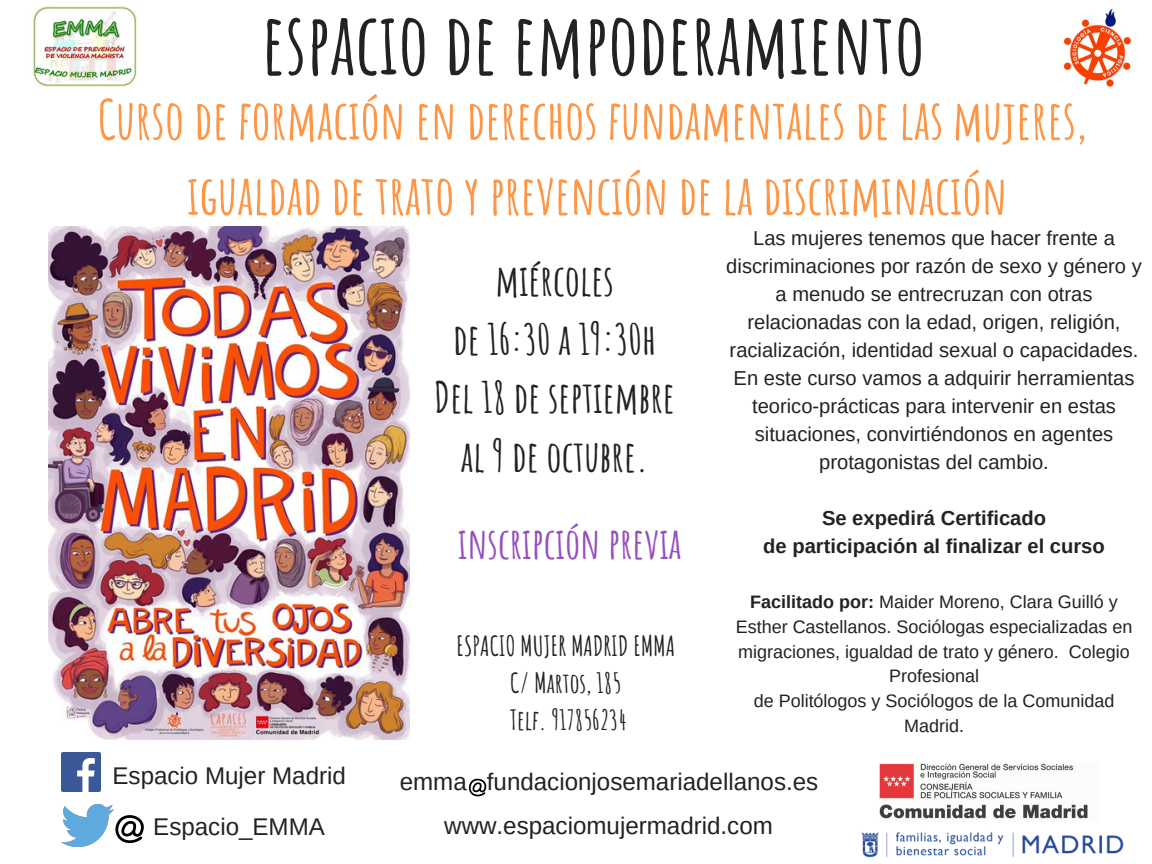
<style>
.page{position:relative;width:1152px;height:864px;background:#fff}
.page>*{position:absolute;margin:0;border:0;box-sizing:border-box;transform-origin:0 0}
.t1{font:700 84.45px "Amatic SC";color:#222}
.t2{font:700 54px/75.3px "Amatic SC";color:#ff9645;text-align:center}
.t3{font:700 42.3px/58.5px "Amatic SC";color:#222;text-align:center}
.t4{font:700 42.3px "Amatic SC";color:#964fbc}
.t5{font:700 27.15px/37.2px "Amatic SC";color:#222;text-align:center}
.t6{font:24.15px "Arimo";color:#222}
.t7{font:20.1px/28px "Arimo";color:#222;text-align:center}
.t8{font:700 20.1px/28px "Arimo";color:#222;text-align:center}
.t9{font:18px/24.8px "Arimo";color:#222;text-align:center}
.s1{font-weight:700}
</style>
<div class="page">
<img style="left:61px;top:752px;width:40px;height:40px">
<img style="left:469px;top:778px;width:18px;height:18px">
<img style="left:115px;top:815px;width:29px;height:28px">
<img style="left:61px;top:805px;width:52px;height:41px">
<img style="left:861px;top:832px;width:263px;height:26px">
<img style="left:48px;top:226px;width:361px;height:513px">
<img style="left:1063px;top:8px;width:69px;height:79px">
<img style="left:879px;top:763px;width:209px;height:56px">
<img style="left:33px;top:7px;width:104px;height:80px">
<h1 class="t1" style="left:262px;top:-11px;width:665px">espacio de empoderamiento</h1>
<h2 class="t2" style="left:98px;top:81px;width:991px">Curso de formación en derechos fundamentales de las mujeres, igualdad de trato y prevención de la discriminación</h2>
<h3 class="t3" style="left:434px;top:250px;width:242px">miércoles<br>de 16:30 a 19:30h<br>Del 18 de septiembre al 9 de octubre.</h3>
<h3 class="t4" style="left:458px;top:516px;width:225px">inscripción previa</h3>
<h3 class="t5" style="left:457px;top:627px;width:220px">ESPACIO MUJER MADRID EMMA<br>C/ Martos, 185<br>Telf. 917856234</h3>
<p class="t7" style="left:726px;top:224px;width:417px">Las mujeres tenemos que hacer frente a discriminaciones por razón de sexo y género y a menudo se entrecruzan con otras relacionadas con la edad, origen, religión, racialización, identidad sexual o capacidades.<br>En este curso vamos a adquirir herramientas teorico-prácticas para intervenir en estas situaciones, convirtiéndonos en agentes protagonistas del cambio.</p>
<p class="t8" style="left:763px;top:504px;width:343px">Se expedirá Certificado<br>de participación al finalizar el curso</p>
<p class="t9" style="left:736px;top:590px;width:398px"><span class="s1">Facilitado por:</span> Maider Moreno, Clara Guilló y Esther Castellanos. Sociólogas especializadas en migraciones, igualdad de trato y género. Colegio Profesional<br>de Politólogos y Sociólogos de la Comunidad Madrid.</p>
<p class="t6" style="left:113px;top:762px;width:235px">Espacio Mujer Madrid</p>
<p class="t6" style="left:400px;top:769px;width:420px">emma fundacionjosemariadellanos.es</p>
<p class="t6" style="left:153px;top:813px;width:173px">Espacio_EMMA</p>
<p class="t6" style="left:444px;top:812px;width:330px">www.espaciomujermadrid.com</p>
</div>
